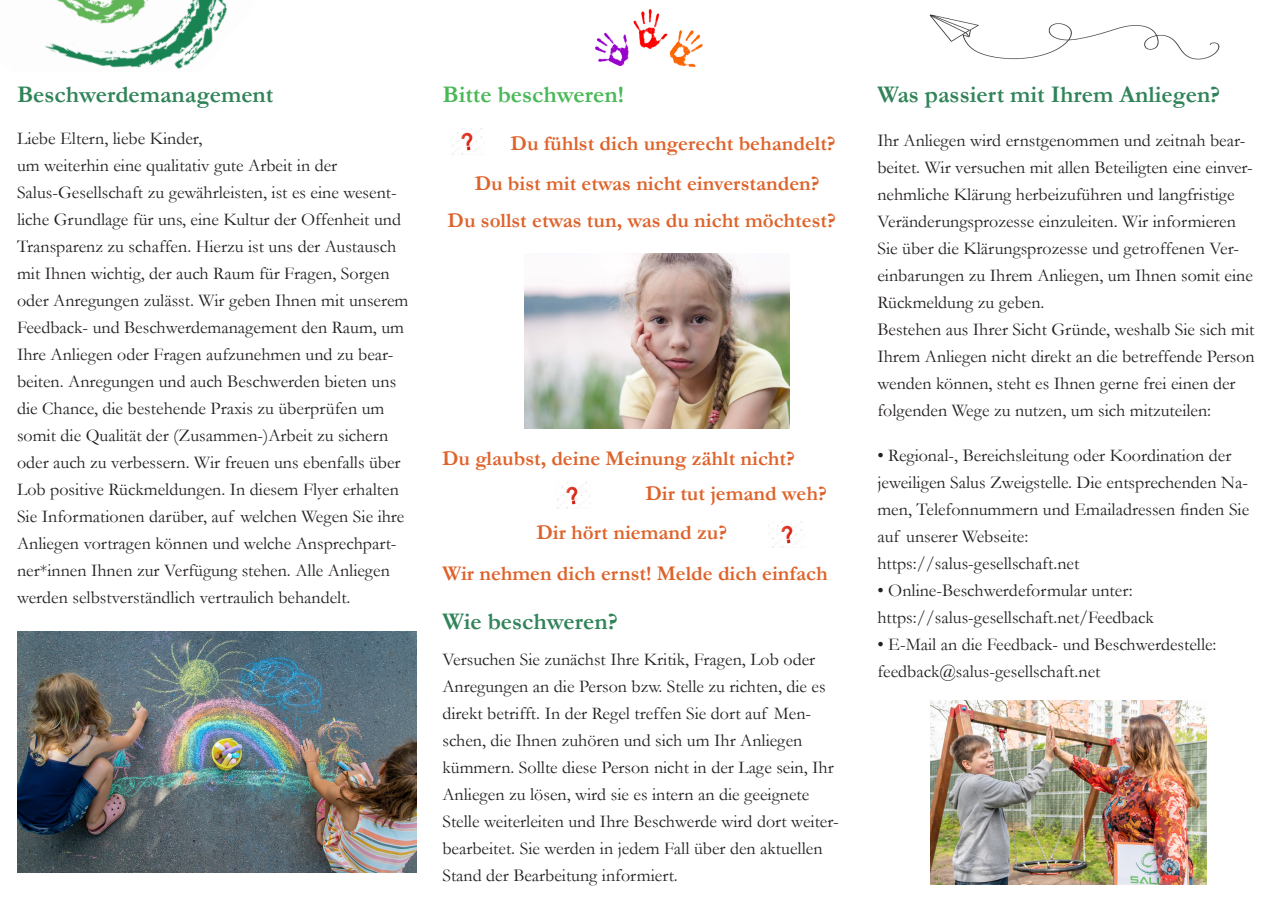
<style>
.page{position:relative;width:1272px;height:902px;background:#fff}
.page>*{position:absolute;margin:0;border:0;box-sizing:border-box;transform-origin:0 0}
.t1{font:700 24px "Garamond";color:#318459}
.t2{font:700 24px "Garamond";color:#49b857}
.t3{font:700 21px "Garamond";color:#de632b}
.t4{font:18px/27px "Garamond";color:#231f20}
</style>
<div class="page">
<img style="left:45px;top:0;width:182px;height:69px">
<img style="left:929px;top:14px;width:291px;height:46px">
<img style="left:595px;top:9px;width:108px;height:59px">
<img style="left:524px;top:253px;width:265px;height:175px">
<img style="left:452px;top:128px;width:30px;height:26px">
<img style="left:17px;top:631px;width:400px;height:241px">
<img style="left:930px;top:700px;width:276px;height:184px">
<img style="left:772px;top:521px;width:30px;height:26px">
<img style="left:557px;top:482px;width:30px;height:26px">
<p class="t1" style="left:17px;top:78px;width:258px">Beschwerdemanagement</p>
<p class="t2" style="left:442px;top:78px;width:183px">Bitte beschweren!</p>
<p class="t4" style="left:17px;top:124px;width:187px">Liebe Eltern, liebe Kinder,</p>
<p class="t4" style="left:17px;top:151px;width:393px">um weiterhin eine qualitativ gute Arbeit in der Salus-Gesellschaft zu gewährleisten, ist es eine wesent&shy;liche Grundlage für uns, eine Kultur der Offenheit und Transparenz zu schaffen. Hierzu ist uns der Austausch mit Ihnen wichtig, der auch Raum für Fragen, Sorgen oder Anregungen zulässt. Wir geben Ihnen mit unserem Feedback- und Beschwerdemanagement den Raum, um Ihre Anliegen oder Fragen aufzunehmen und zu bear&shy;beiten. Anregungen und auch Beschwerden bieten uns die Chance, die bestehende Praxis zu überprüfen um somit die Qualität der (Zusammen-)Arbeit zu sichern oder auch zu verbessern. Wir freuen uns ebenfalls über Lob positive Rückmeldungen. In diesem Flyer erhalten Sie Informationen darüber, auf welchen Wegen Sie ihre Anliegen vortragen können und welche Ansprechpart&shy;ner*innen Ihnen zur Verfügung stehen. Alle Anliegen werden selbstverständlich vertraulich behandelt.</p>
<p class="t3" style="left:510px;top:129px;width:326px">Du fühlst dich ungerecht behandelt?</p>
<p class="t3" style="left:474px;top:169px;width:346px">Du bist mit etwas nicht einverstanden?</p>
<p class="t3" style="left:447px;top:206px;width:389px">Du sollst etwas tun, was du nicht möchtest?</p>
<p class="t3" style="left:442px;top:444px;width:354px">Du glaubst, deine Meinung zählt nicht?</p>
<p class="t3" style="left:645px;top:478px;width:183px">Dir tut jemand weh?</p>
<p class="t3" style="left:536px;top:518px;width:192px">Dir hört niemand zu?</p>
<p class="t3" style="left:442px;top:559px;width:387px">Wir nehmen dich ernst! Melde dich einfach</p>
<p class="t1" style="left:442px;top:605px;width:177px">Wie beschweren?</p>
<p class="t4" style="left:442px;top:645px;width:398px">Versuchen Sie zunächst Ihre Kritik, Fragen, Lob oder Anregungen an die Person bzw. Stelle zu richten, die es direkt betrifft. In der Regel treffen Sie dort auf Men&shy;schen, die Ihnen zuhören und sich um Ihr Anliegen kümmern. Sollte diese Person nicht in der Lage sein, Ihr Anliegen zu lösen, wird sie es intern an die geeignete Stelle weiterleiten und Ihre Beschwerde wird dort weiter&shy;bearbeitet. Sie werden in jedem Fall über den aktuellen Stand der Bearbeitung informiert.</p>
<p class="t1" style="left:877px;top:78px;width:344px">Was passiert mit Ihrem Anliegen?</p>
<p class="t4" style="left:877px;top:126px;width:377px">Ihr Anliegen wird ernstgenommen und zeitnah bear&shy;beitet. Wir versuchen mit allen Beteiligten eine einver&shy;nehmliche Klärung herbeizuführen und langfristige Veränderungsprozesse einzuleiten. Wir informieren Sie über die Klärungsprozesse und getroffenen Ver&shy;einbarungen zu Ihrem Anliegen, um Ihnen somit eine Rückmeldung zu geben.</p>
<p class="t4" style="left:877px;top:315px;width:379px">Bestehen aus Ihrer Sicht Gründe, weshalb Sie sich mit Ihrem Anliegen nicht direkt an die betreffende Person wenden können, steht es Ihnen gerne frei einen der folgenden Wege zu nutzen, um sich mitzuteilen:</p>
<p class="t4" style="left:877px;top:441px;width:373px">• Regional-, Bereichsleitung oder Koordination der jeweiligen Salus Zweigstelle. Die entsprechenden Na&shy;men, Telefonnummern und Emailadressen finden Sie auf unserer Webseite:</p>
<p class="t4" style="left:877px;top:549px;width:203px">https://salus-gesellschaft.net</p>
<p class="t4" style="left:877px;top:576px;width:257px">• Online-Beschwerdeformular unter:</p>
<p class="t4" style="left:877px;top:603px;width:278px">https://salus-gesellschaft.net/Feedback</p>
<p class="t4" style="left:877px;top:630px;width:340px">• E-Mail an die Feedback- und Beschwerdestelle:</p>
<p class="t4" style="left:877px;top:657px;width:224px">feedback@salus-gesellschaft.net</p>
</div>
